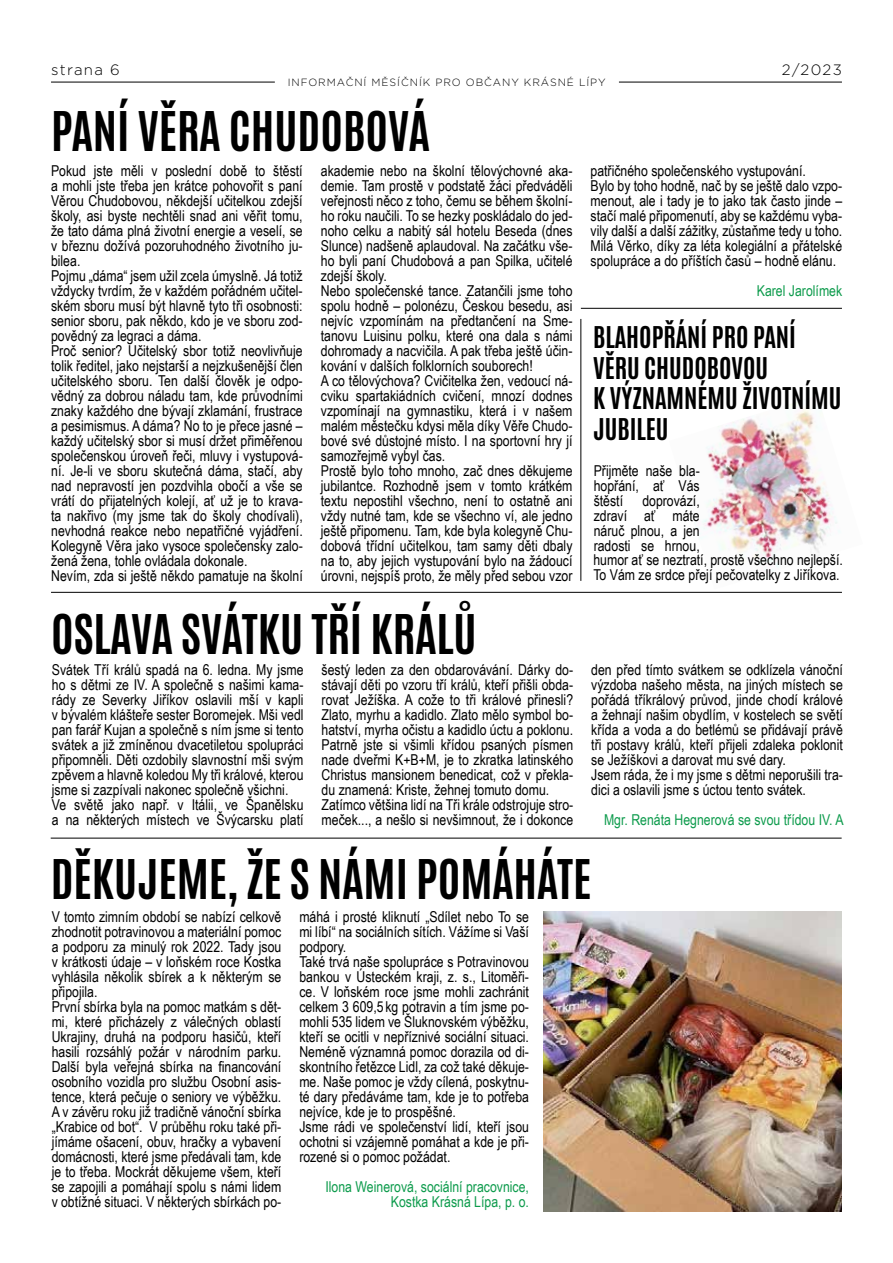
<style>
.page{position:relative;width:893px;height:1263px;background:#fff}
.page>*{position:absolute;margin:0;border:0;box-sizing:border-box;transform-origin:0 0}
.t1{font:46.5px "Antonio";color:#000}
.t2{font:25.5px/30.6px "Antonio";color:#000}
.t3{font:15px/15px "Arial Narrow";color:#000}
.t4{font:15px/15px "Arial Narrow";color:#0d9b4c;text-align:right}
.t5{font:300 15px "Gotham Light CE";letter-spacing:.09em;color:#000}
.t6{font:300 10.5px "Gotham Light CE";letter-spacing:.09em;color:#000}
</style>
<div class="page">
<hr style="left:51px;top:82px;width:224px;height:1px;background:#000">
<hr style="left:619px;top:82px;width:223px;height:1px;background:#000">
<img style="left:696px;top:402px;width:144px;height:169px">
<hr style="left:51px;top:592px;width:791px;height:1px;background:#000">
<hr style="left:51px;top:838px;width:791px;height:1px;background:#000">
<img style="left:544px;top:911px;width:298px;height:301px">
<hr style="left:581px;top:308px;width:261px;height:1px;background:#000">
<hr style="left:580px;top:319px;width:1px;height:262px;background:#000">
<p class="t5" style="left:51px;top:61px;width:70px">strana 6</p>
<p class="t5" style="left:782px;top:61px;width:62px">2/2023</p>
<p class="t6" style="left:288px;top:76px;width:319px">INFORMAČNÍ MĚSÍČNÍK PRO OBČANY KRÁSNÉ LÍPY</p>
<h1 class="t1" style="left:51px;top:99px;width:380px">PANÍ VĚRA CHUDOBOVÁ</h1>
<p class="t3" style="left:51px;top:162px;width:253px">Pokud jste měli v poslední době to štěstí a mohli jste třeba jen krátce pohovořit s paní Věrou Chudobovou, někdejší učitelkou zdejší školy, asi byste nechtěli snad ani věřit tomu, že tato dáma plná životní energie a veselí, se v březnu dožívá pozoruhodného životního ju&shy;bilea.<br>Pojmu „dáma“ jsem užil zcela úmyslně. Já totiž vždycky tvrdím, že v každém pořádném učitel&shy;ském sboru musí být hlavně tyto tři osobnosti: senior sboru, pak někdo, kdo je ve sboru zod&shy;povědný za legraci a dáma.<br>Proč senior? Učitelský sbor totiž neovlivňuje tolik ředitel, jako nejstarší a nejzkušenější člen učitelského sboru. Ten další člověk je odpo&shy;vědný za dobrou náladu tam, kde průvodními znaky každého dne bývají zklamání, frustrace a pesimismus. A dáma? No to je přece jasné – každý učitelský sbor si musí držet přiměřenou společenskou úroveň řeči, mluvy i vystupová&shy;ní. Je-li ve sboru skutečná dáma, stačí, aby nad nepravostí jen pozdvihla obočí a vše se vrátí do přijatelných kolejí, ať už je to krava&shy;ta nakřivo (my jsme tak do školy chodívali), nevhodná reakce nebo nepatřičné vyjádření.<br>Kolegyně Věra jako vysoce společensky zalo&shy;žená žena, tohle ovládala dokonale.<br>Nevím, zda si ještě někdo pamatuje na školní</p>
<p class="t3" style="left:321px;top:162px;width:253px">akademie nebo na školní tělovýchovné aka&shy;demie. Tam prostě v podstatě žáci předváděli veřejnosti něco z toho, čemu se během školní&shy;ho roku naučili. To se hezky poskládalo do jed&shy;noho celku a nabitý sál hotelu Beseda (dnes Slunce) nadšeně aplaudoval. Na začátku vše&shy;ho byli paní Chudobová a pan Spilka, učitelé zdejší školy.<br>Nebo společenské tance. Zatančili jsme toho spolu hodně – polonézu, Českou besedu, asi nejvíc vzpomínám na předtančení na Sme&shy;tanovu Luisinu polku, které ona dala s námi dohromady a nacvičila. A pak třeba ještě účin&shy;kování v dalších folklorních souborech!<br>A co tělovýchova? Cvičitelka žen, vedoucí ná&shy;cviku spartakiádních cvičení, mnozí dodnes vzpomínají na gymnastiku, která i v našem malém městečku kdysi měla díky Věře Chudo&shy;bové své důstojné místo. I na sportovní hry jí samozřejmě vybyl čas.<br>Prostě bylo toho mnoho, zač dnes děkujeme jubilantce. Rozhodně jsem v tomto krátkém textu nepostihl všechno, není to ostatně ani vždy nutné tam, kde se všechno ví, ale jedno ještě připomenu. Tam, kde byla kolegyně Chu&shy;dobová třídní učitelkou, tam samy děti dbaly na to, aby jejich vystupování bylo na žádoucí úrovni, nejspíš proto, že měly před sebou vzor</p>
<p class="t3" style="left:590px;top:162px;width:253px">patřičného společenského vystupování.<br>Bylo by toho hodně, nač by se ještě dalo vzpo&shy;menout, ale i tady je to jako tak často jinde – stačí malé připomenutí, aby se každému vyba&shy;vily další a další zážitky, zůstaňme tedy u toho.<br>Milá Věrko, díky za léta kolegiální a přátelské spolupráce a do příštích časů – hodně elánu.</p>
<p class="t4" style="left:757px;top:282px;width:87px">Karel Jarolímek</p>
<h2 class="t2" style="left:593px;top:322px;width:250px">BLAHOPŘÁNÍ PRO PANÍ<br>VĚRU CHUDOBOVOU<br>K VÝZNAMNÉMU ŽIVOTNÍMU<br>JUBILEU</h2>
<p class="t3" style="left:594px;top:463px;width:108px;text-align:justify">Přijměte naše bla&shy;hopřání, ať Vás štěstí</p>
<p class="t3" style="left:593px;top:493px;width:251px;text-indent:49px">doprovází,<br>zdraví ať máte<br>náruč plnou, a jen<br>radosti se hrnou,<br>humor ať se neztratí, prostě všechno nejlepší.<br>To Vám ze srdce přejí pečovatelky z Jiříkova.</p>
<h1 class="t1" style="left:51px;top:601px;width:427px">OSLAVA SVÁTKU TŘÍ KRÁLŮ</h1>
<p class="t3" style="left:52px;top:662px;width:253px">Svátek Tří králů spadá na 6. ledna. My jsme ho s dětmi ze IV. A společně s našimi kama&shy;rády ze Severky Jiříkov oslavili mší v kapli v bývalém klášteře sester Boromejek. Mši vedl pan farář Kujan a společně s ním jsme si tento svátek a již zmíněnou dvacetiletou spolupráci připomněli. Děti ozdobily slavnostní mši svým zpěvem a hlavně koledou My tři králové, kterou jsme si zazpívali nakonec společně všichni.<br>Ve světě jako např. v Itálii, ve Španělsku a na některých místech ve Švýcarsku platí</p>
<p class="t3" style="left:322px;top:662px;width:253px">šestý leden za den obdarovávání. Dárky do&shy;stávají děti po vzoru tří králů, kteří přišli obda&shy;rovat Ježíška. A cože to tři králové přinesli?<br>Zlato, myrhu a kadidlo. Zlato mělo symbol bo&shy;hatství, myrha očistu a kadidlo úctu a poklonu.<br>Patrně jste si všimli křídou psaných písmen nade dveřmi K+B+M, je to zkratka latinského Christus mansionem benedicat, což v překla&shy;du znamená: Kriste, žehnej tomuto domu.<br>Zatímco většina lidí na Tři krále odstrojuje stro&shy;meček..., a nešlo si nevšimnout, že i dokonce</p>
<p class="t3" style="left:591px;top:662px;width:253px">den před tímto svátkem se odklízela vánoční výzdoba našeho města, na jiných místech se pořádá tříkrálový průvod, jinde chodí králové a žehnají našim obydlím, v kostelech se světí křída a voda a do betlémů se přidávají právě tři postavy králů, kteří přijeli zdaleka poklonit se Ježíškovi a darovat mu své dary.<br>Jsem ráda, že i my jsme s dětmi neporušili tra&shy;dici a oslavili jsme s úctou tento svátek.</p>
<p class="t4" style="left:604px;top:812px;width:241px">Mgr. Renáta Hegnerová se svou třídou IV. A</p>
<h1 class="t1" style="left:51px;top:846px;width:542px">DĚKUJEME, ŽE S NÁMI POMÁHÁTE</h1>
<p class="t3" style="left:52px;top:909px;width:231px">V tomto zimním období se nabízí celkově zhodnotit potravinovou a materiální pomoc a podporu za minulý rok 2022. Tady jsou v krátkosti údaje – v loňském roce Kostka vyhlásila několik sbírek a k některým se připojila.<br>První sbírka byla na pomoc matkám s dět&shy;mi, které přicházely z válečných oblastí Ukrajiny, druhá na podporu hasičů, kteří hasili rozsáhlý požár v národním parku.<br>Další byla veřejná sbírka na financování osobního vozidla pro službu Osobní asis&shy;tence, která pečuje o seniory ve výběžku.<br>A v závěru roku již tradičně vánoční sbírka „Krabice od bot“. V průběhu roku také při&shy;jímáme ošacení, obuv, hračky a vybavení domácnosti, které jsme předávali tam, kde je to třeba. Mockrát děkujeme všem, kteří se zapojili a pomáhají spolu s námi lidem v obtížné situaci. V některých sbírkách po-</p>
<p class="t3" style="left:299px;top:909px;width:231px">máhá i prosté kliknutí „Sdílet nebo To se mi líbí“ na sociálních sítích. Vážíme si Vaší podpory.<br>Také trvá naše spolupráce s Potravinovou bankou v Ústeckém kraji, z. s., Litoměři&shy;ce. V loňském roce jsme mohli zachránit celkem 3 609,5 kg potravin a tím jsme po&shy;mohli 535 lidem ve Šluknovském výběžku, kteří se ocitli v nepříznivé sociální situaci.<br>Neméně významná pomoc dorazila od di&shy;skontního řetězce Lidl, za což také děkuje&shy;me. Naše pomoc je vždy cílená, poskytnu&shy;té dary předáváme tam, kde je to potřeba nejvíce, kde je to prospěšné.<br>Jsme rádi ve společenství lidí, kteří jsou ochotni si vzájemně pomáhat a kde je při&shy;rozené si o pomoc požádat.</p>
<p class="t4" style="left:325px;top:1179px;width:205px">Ilona Weinerová, sociální pracovnice,<br>Kostka Krásná Lípa, p. o.</p>
</div>
